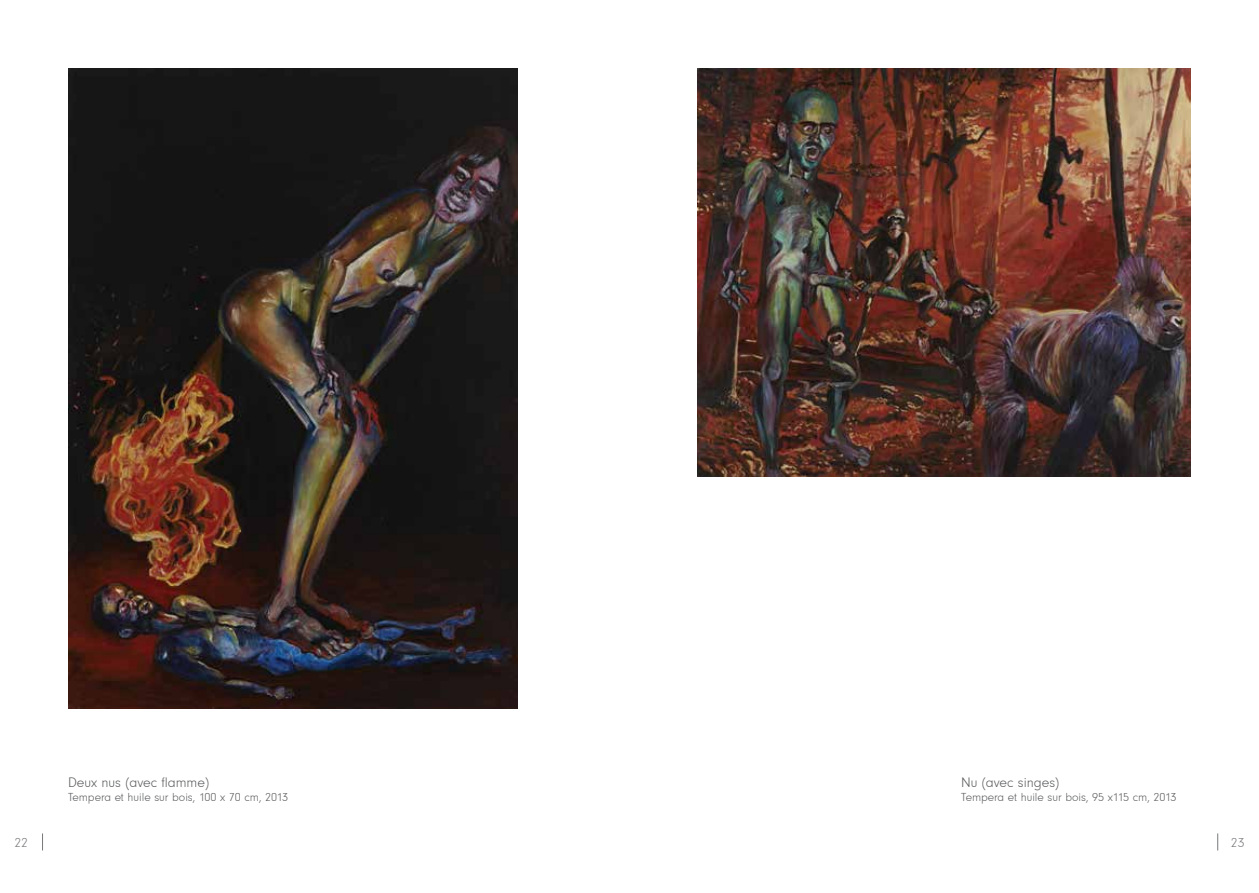
<style>
.page{position:relative;width:1259px;height:893px;background:#fff}
.page>*{position:absolute;margin:0;border:0;box-sizing:border-box;transform-origin:0 0}
.t1{font:14.25px "Neuzeit Gro T Ligh";color:#58595b}
.t2{font:13.5px "Neuzeit Gro T Ligh";color:#77787b}
.t3{font:12px "Neuzeit Gro T Ligh";color:#58595b}
</style>
<div class="page">
<img style="left:697px;top:68px;width:494px;height:408px">
<svg style="left:1217px;top:833px;width:1px;height:17px"></svg>
<img style="left:68px;top:68px;width:449px;height:641px">
<svg style="left:42px;top:833px;width:1px;height:17px"></svg>
<p class="t2" style="left:15px;top:835px;width:15px">22</p>
<p class="t1" style="left:68px;top:774px;width:143px">Deux nus (avec flamme)</p>
<p class="t3" style="left:68px;top:791px;width:221px">Tempera et huile sur bois, 100 x 70 cm, 2013</p>
<p class="t1" style="left:961px;top:774px;width:99px">Nu (avec singes)</p>
<p class="t3" style="left:961px;top:791px;width:217px">Tempera et huile sur bois, 95 x115 cm, 2013</p>
<p class="t2" style="left:1231px;top:835px;width:15px">23</p>
</div>
